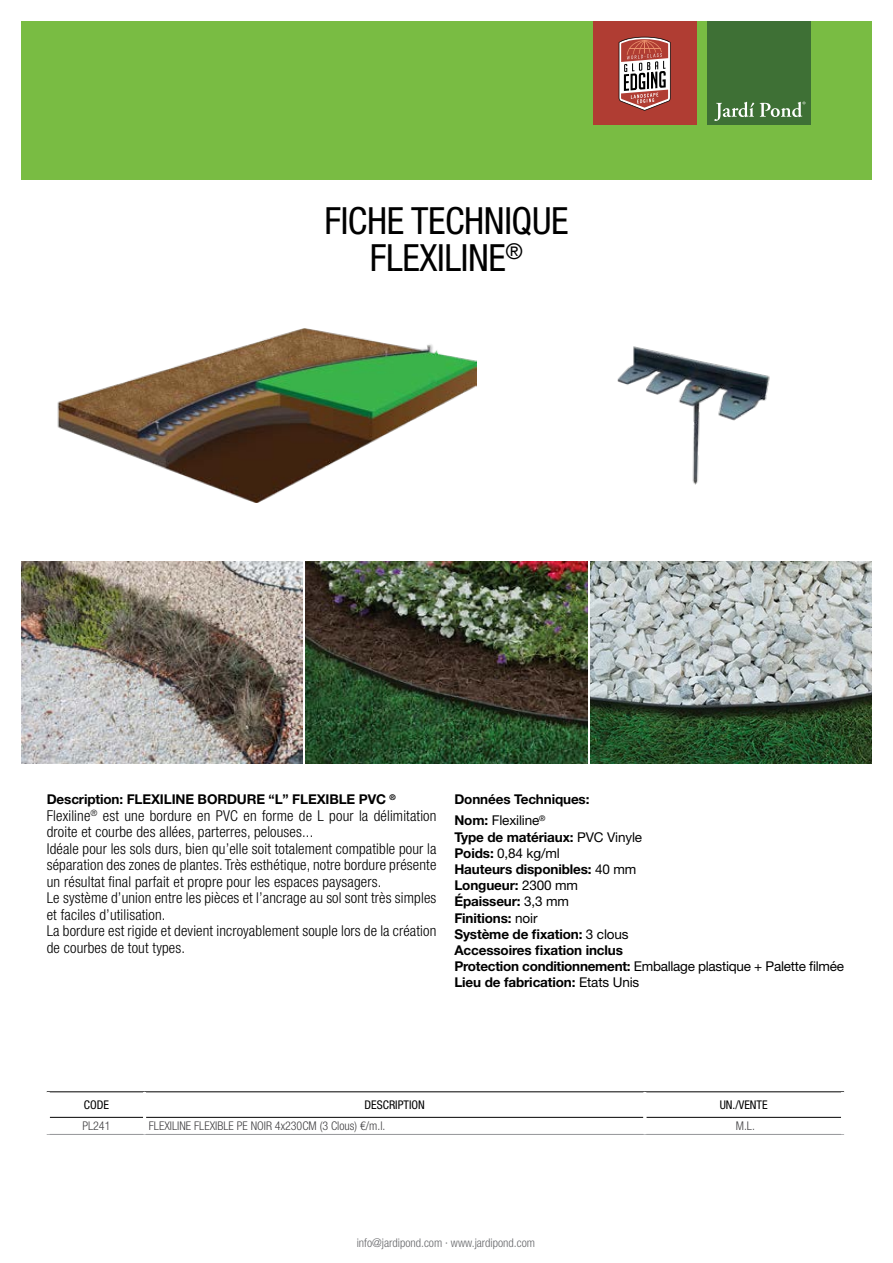
<style>
.page{position:relative;width:893px;height:1263px;background:#fff}
.page>*{position:absolute;margin:0;border:0;box-sizing:border-box;transform-origin:0 0}
.t1{font:condensed 37.5px/37.5px "Helvetica Neue LT Std";letter-spacing:-.01em;color:#000;text-align:center}
.t2{font:300 condensed 15px/16.5px "Helvetica Neue LT Std";letter-spacing:.01em;color:#000}
.t3{font:700 13.5px/16.2px "Helvetica Neue LT Std";letter-spacing:-.01em;color:#000}
.t4{font:300 condensed 12px "Helvetica Neue LT Std";color:#414042}
.t5{font:300 condensed 12px "Helvetica Neue LT Std";color:#67686b}
.t6{font:condensed 12px "Helvetica Neue LT Std";color:#000}
.s1{font-weight:400}
</style>
<div class="page">
<div style="left:21px;top:21px;width:851px;height:159px;background:#79bc43"></div>
<div style="left:593px;top:21px;width:103px;height:104px;background:#b03d33"></div>
<img style="left:57px;top:328px;width:419px;height:174px">
<hr style="left:47px;top:1134px;width:98px;height:1px;background:#939598">
<hr style="left:145px;top:1134px;width:500px;height:1px;background:#939598">
<hr style="left:645px;top:1134px;width:199px;height:1px;background:#939598">
<hr style="left:47px;top:1091px;width:98px;height:1px;background:#000">
<hr style="left:145px;top:1091px;width:500px;height:1px;background:#000">
<hr style="left:645px;top:1091px;width:199px;height:1px;background:#000">
<hr style="left:50px;top:1117px;width:93px;height:1px;background:#000">
<hr style="left:146px;top:1117px;width:497px;height:1px;background:#000">
<hr style="left:646px;top:1117px;width:195px;height:1px;background:#000">
<svg style="left:619px;top:37px;width:52px;height:74px"></svg>
<hr style="left:629px;top:49px;width:31px;height:1px;background:#ea916c">
<div style="left:707px;top:21px;width:104px;height:104px;background:#3e7035"></div>
<svg style="left:714px;top:102px;width:91px;height:19px"></svg>
<img style="left:21px;top:561px;width:281px;height:202px">
<img style="left:591px;top:561px;width:281px;height:202px">
<img style="left:306px;top:561px;width:281px;height:202px">
<img style="left:617px;top:346px;width:153px;height:139px">
<h1 class="t1" style="left:324px;top:201px;width:246px">FICHE TECHNIQUE<br>FLEXILINE<sup>®</sup></h1>
<p class="t3" style="left:47px;top:791px;width:351px">Description: FLEXILINE BORDURE “L” FLEXIBLE PVC <sup>®</sup></p>
<p class="t2" style="left:47px;top:807px;width:391px">Flexiline<sup>®</sup> est une bordure en PVC en forme de L pour la délimitation droite et courbe des allées, parterres, pelouses...<br>Idéale pour les sols durs, bien qu’elle soit totalement compatible pour la séparation des zones de plantes. Très esthétique, notre bordure présente un résultat final parfait et propre pour les espaces paysagers.<br>Le système d’union entre les pièces et l’ancrage au sol sont très simples et faciles d’utilisation.<br>La bordure est rigide et devient incroyablement souple lors de la création de courbes de tout types.</p>
<p class="t3" style="left:454px;top:789px;width:137px;line-height:21px">Données Techniques:<br>Nom: <span class="s1">Flexiline</span><sup>®</sup></p>
<p class="t3" style="left:454px;top:828px;width:391px">Type de matériaux: <span class="s1">PVC Vinyle<br></span>Poids: <span class="s1">0,84 kg/ml<br></span>Hauteurs disponibles: <span class="s1">40 mm<br></span>Longueur: <span class="s1">2300 mm<br></span>Épaisseur: <span class="s1">3,3 mm<br></span>Finitions: <span class="s1">noir<br></span>Système de fixation: <span class="s1">3 clous<br></span>Accessoires fixation inclus<br>Protection conditionnement: <span class="s1">Emballage plastique + Palette filmée<br></span>Lieu de fabrication: <span class="s1">Etats Unis</span></p>
<p class="t6" style="left:84px;top:1098px;width:27px">CODE</p>
<p class="t6" style="left:365px;top:1098px;width:62px">DESCRIPTION</p>
<p class="t6" style="left:720px;top:1098px;width:49px">UN./VENTE</p>
<p class="t4" style="left:82px;top:1119px;width:30px">PL241</p>
<p class="t4" style="left:149px;top:1119px;width:238px">FLEXILINE FLEXIBLE PE NOIR 4x230CM (3 Clous) €/m.l.</p>
<p class="t4" style="left:736px;top:1119px;width:21px">M.L.</p>
<p class="t5" style="left:357px;top:1236px;width:180px">info@jardipond.com · www.jardipond.com</p>
</div>
